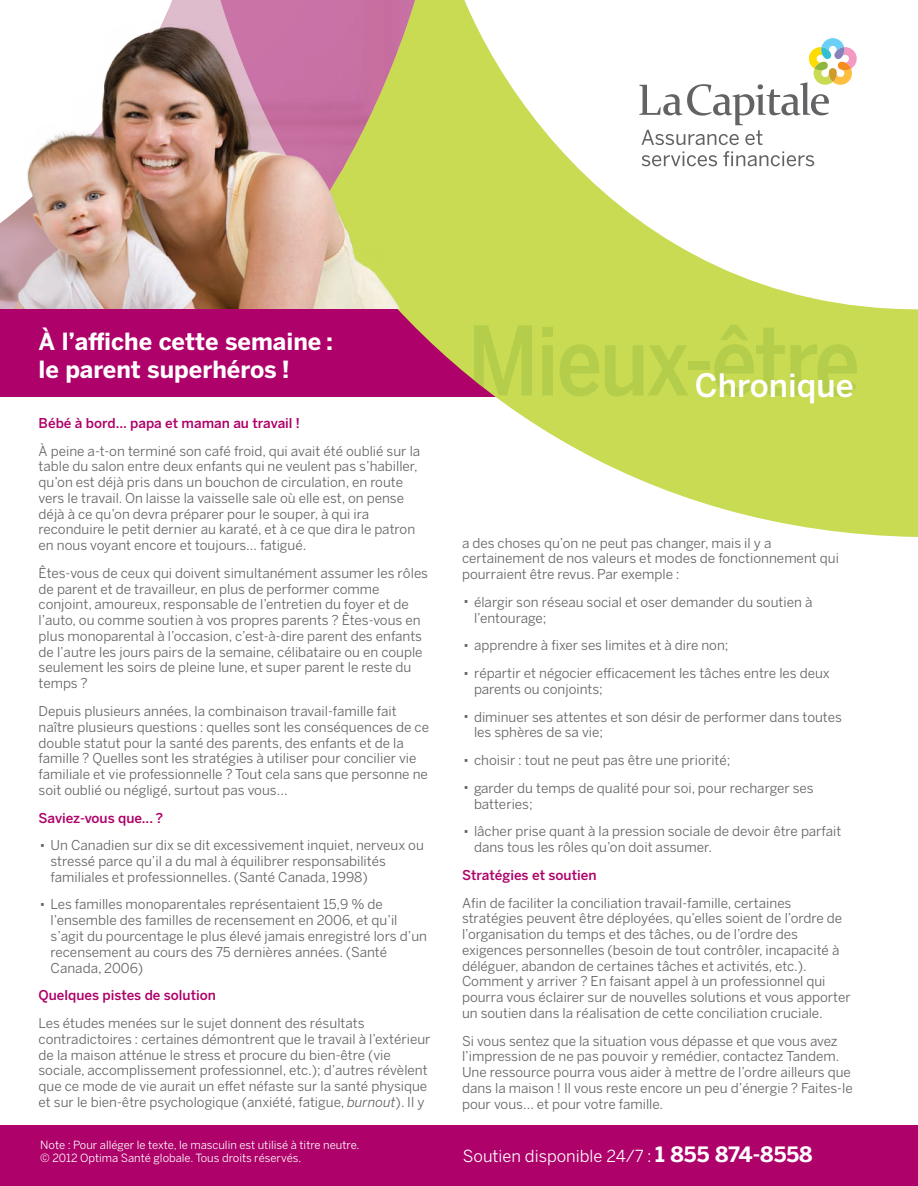
<style>
.page{position:relative;width:918px;height:1186px;background:#fff}
.page>*{position:absolute;margin:0;border:0;box-sizing:border-box;transform-origin:0 0}
.t1{font:500 32.1px "Benton Sans";color:#fff}
.t2{font:30px "Benton Sans";color:#636366}
.t3{font:700 23.55px/27.8px "Benton Sans";color:#fff}
.t4{font:16.5px "Benton Sans";color:#fff}
.t5{font:13.5px/15.8px "Benton Sans";color:#636366}
.t6{font:500 13.5px "Benton Sans";color:#ae0169}
.t7{font:11.25px/13.5px "Benton Sans";color:#fff}
.s1{font-style:italic}
.s2{font-weight:700;font-size:21px}
</style>
<div class="page">
<div style="left:0;top:309px;width:834px;height:87px;background:#ae0169"></div>
<svg style="left:318px;top:0;width:600px;height:537px"></svg>
<div style="left:0;top:1126px;width:918px;height:60px;background:#ae0169"></div>
<img style="left:0;top:0;width:454px;height:308px">
<svg style="left:639px;top:38px;width:219px;height:107px"></svg>
<svg style="left:642px;top:151px;width:75px;height:15px"></svg>
<svg style="left:723px;top:151px;width:91px;height:15px"></svg>
<h3 class="t3" style="left:39px;top:328px;width:296px">À l’affiche cette semaine : le parent superhéros !</h3>
<p class="t6" style="left:39px;top:415px;width:263px">Bébé à bord… papa et maman au travail !</p>
<p class="t5" style="left:39px;top:443px;width:383px">À peine a-t-on terminé son café froid, qui avait été oublié sur la table du salon entre deux enfants qui ne veulent pas s’habiller, qu’on est déjà pris dans un bouchon de circulation, en route vers le travail. On laisse la vaisselle sale où elle est, on pense déjà à ce qu’on devra préparer pour le souper, à qui ira reconduire le petit dernier au karaté, et à ce que dira le patron en nous voyant encore et toujours… fatigué.</p>
<p class="t5" style="left:39px;top:565px;width:391px">Êtes-vous de ceux qui doivent simultanément assumer les rôles de parent et de travailleur, en plus de performer comme conjoint, amoureux, responsable de l’entretien du foyer et de l’auto, ou comme soutien à vos propres parents ? Êtes-vous en plus monoparental à l’occasion, c’est-à-dire parent des enfants de l’autre les jours pairs de la semaine, célibataire ou en couple seulement les soirs de pleine lune, et super parent le reste du temps ?</p>
<p class="t5" style="left:39px;top:703px;width:392px">Depuis plusieurs années, la combinaison travail-famille fait naître plusieurs questions : quelles sont les conséquences de ce double statut pour la santé des parents, des enfants et de la famille ? Quelles sont les stratégies à utiliser pour concilier vie familiale et vie professionnelle ? Tout cela sans que personne ne soit oublié ou négligé, surtout pas vous…</p>
<p class="t6" style="left:39px;top:809px;width:126px">Saviez-vous que... ?</p>
<h2 class="t2" style="left:39px;top:826px;width:10px">·</h2>
<p class="t5" style="left:51px;top:837px;width:375px">Un Canadien sur dix se dit excessivement inquiet, nerveux ou stressé parce qu’il a du mal à équilibrer responsabilités familiales et professionnelles. (Santé Canada, 1998)</p>
<h2 class="t2" style="left:39px;top:885px;width:10px">·</h2>
<p class="t5" style="left:51px;top:896px;width:378px">Les familles monoparentales représentaient 15,9 % de l’ensemble des familles de recensement en 2006, et qu’il s’agit du pourcentage le plus élevé jamais enregistré lors d’un recensement au cours des 75 dernières années. (Santé Canada, 2006)</p>
<p class="t6" style="left:39px;top:987px;width:179px">Quelques pistes de solution</p>
<p class="t5" style="left:39px;top:1015px;width:394px">Les études menées sur le sujet donnent des résultats contradictoires : certaines démontrent que le travail à l’extérieur de la maison atténue le stress et procure du bien-être (vie sociale, accomplissement professionnel, etc.); d’autres révèlent que ce mode de vie aurait un effet néfaste sur la santé physique et sur le bien-être psychologique (anxiété, fatigue, <span class="s1">burnout</span>). Il y</p>
<p class="t7" style="left:40px;top:1138px;width:321px">Note : Pour alléger le texte, le masculin est utilisé à titre neutre. © 2012 Optima Santé globale. Tous droits réservés.</p>
<h1 class="t1" style="left:695px;top:366px;width:160px">Chronique</h1>
<p class="t5" style="left:462px;top:534px;width:378px">a des choses qu’on ne peut pas changer, mais il y a certainement de nos valeurs et modes de fonctionnement qui pourraient être revus. Par exemple :</p>
<h2 class="t2" style="left:462px;top:582px;width:10px">·</h2>
<p class="t5" style="left:474px;top:594px;width:340px">élargir son réseau social et oser demander du soutien à l’entourage;</p>
<h2 class="t2" style="left:462px;top:626px;width:10px">·</h2>
<p class="t5" style="left:474px;top:637px;width:256px">apprendre à fixer ses limites et à dire non;</p>
<h2 class="t2" style="left:462px;top:654px;width:10px">·</h2>
<p class="t5" style="left:474px;top:665px;width:357px">répartir et négocier efficacement les tâches entre les deux parents ou conjoints;</p>
<h2 class="t2" style="left:462px;top:697px;width:10px">·</h2>
<p class="t5" style="left:474px;top:708px;width:369px">diminuer ses attentes et son désir de performer dans toutes les sphères de sa vie;</p>
<h2 class="t2" style="left:462px;top:741px;width:10px">·</h2>
<p class="t5" style="left:474px;top:752px;width:258px">choisir : tout ne peut pas être une priorité;</p>
<h2 class="t2" style="left:462px;top:768px;width:10px">·</h2>
<p class="t5" style="left:474px;top:780px;width:341px">garder du temps de qualité pour soi, pour recharger ses batteries;</p>
<h2 class="t2" style="left:462px;top:812px;width:10px">·</h2>
<p class="t5" style="left:474px;top:823px;width:369px">lâcher prise quant à la pression sociale de devoir être parfait dans tous les rôles qu’on doit assumer.</p>
<p class="t6" style="left:462px;top:867px;width:136px">Stratégies et soutien</p>
<p class="t5" style="left:462px;top:894px;width:390px">Afin de faciliter la conciliation travail-famille, certaines stratégies peuvent être déployées, qu’elles soient de l’ordre de l’organisation du temps et des tâches, ou de l’ordre des exigences personnelles (besoin de tout contrôler, incapacité à déléguer, abandon de certaines tâches et activités, etc.).<br>Comment y arriver ? En faisant appel à un professionnel qui pourra vous éclairer sur de nouvelles solutions et vous apporter un soutien dans la réalisation de cette conciliation cruciale.</p>
<p class="t5" style="left:462px;top:1032px;width:392px">Si vous sentez que la situation vous dépasse et que vous avez l’impression de ne pas pouvoir y remédier, contactez Tandem.<br>Une ressource pourra vous aider à mettre de l’ordre ailleurs que dans la maison ! Il vous reste encore un peu d’énergie ? Faites-le pour vous… et pour votre famille.</p>
<p class="t4" style="left:463px;top:1146px;width:351px">Soutien disponible 24/7 : <span class="s2">1 855 874-8558</span></p>
</div>
